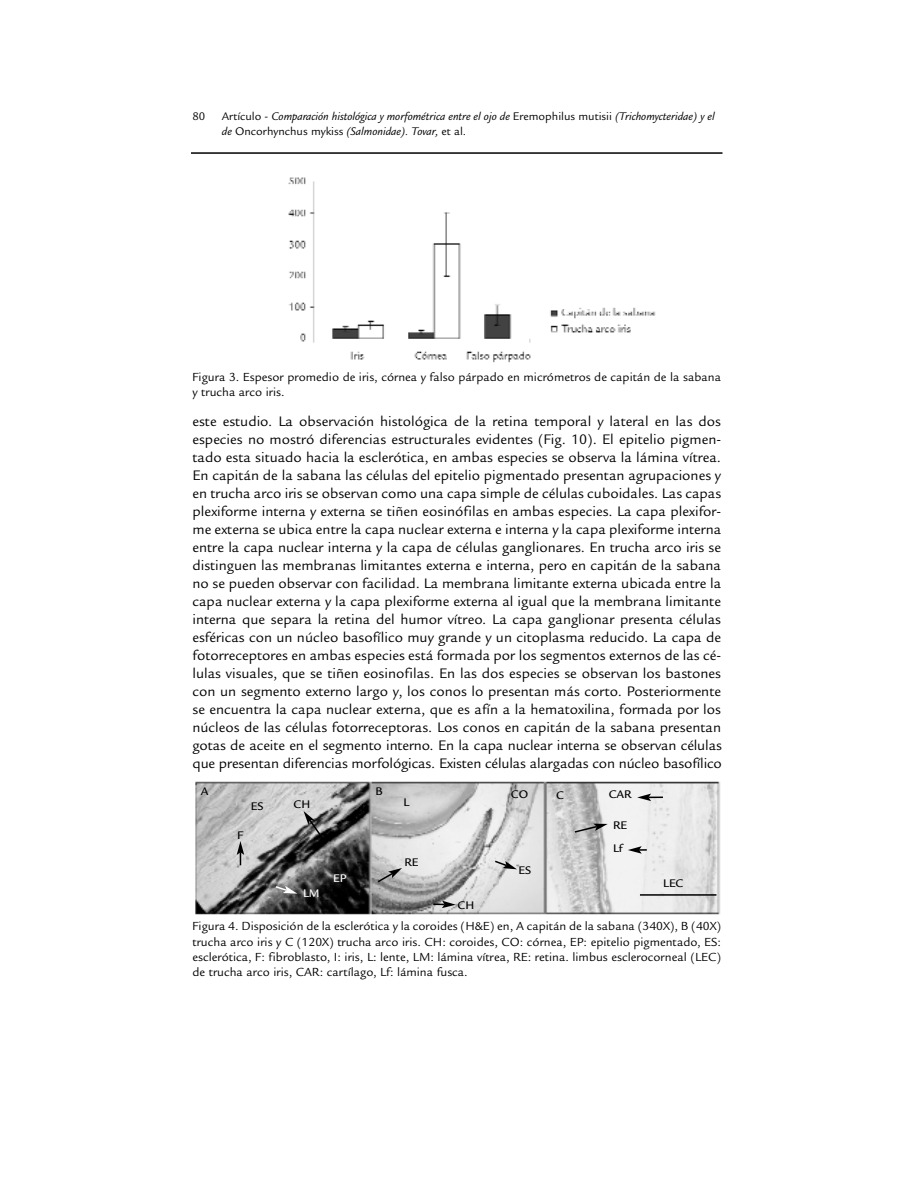
<style>
.page{position:relative;width:918px;height:1188px;background:#fff}
.page>*{position:absolute;margin:0;border:0;box-sizing:border-box;transform-origin:0 0}
.t1{font:15px/18px "Legacy Sans";letter-spacing:-.01em;color:#000;text-align:justify}
.t2{font:12.75px/15.3px "Legacy Sans";color:#000;text-align:justify}
.t3{font:italic 12px/14.4px "Legacy Sans";color:#000}
.t4{font:500 12px "Legacy Sans";color:#000}
.t5{font:500 12px "Legacy Sans";color:#fff}
.t6{font:12px "Legacy Sans";color:#000}
.s1{font-style:normal}
</style>
<div class="page">
<img style="left:195px;top:781px;width:525px;height:134px">
<img style="left:288px;top:177px;width:368px;height:186px">
<svg style="left:191px;top:152px;width:532px;height:2px"></svg>
<svg style="left:237px;top:841px;width:7px;height:26px"></svg>
<svg style="left:304px;top:811px;width:20px;height:29px"></svg>
<svg style="left:274px;top:885px;width:23px;height:9px"></svg>
<svg style="left:493px;top:859px;width:24px;height:10px"></svg>
<svg style="left:376px;top:868px;width:26px;height:16px"></svg>
<svg style="left:432px;top:901px;width:24px;height:7px"></svg>
<svg style="left:573px;top:824px;width:35px;height:10px"></svg>
<svg style="left:637px;top:794px;width:27px;height:7px"></svg>
<svg style="left:628px;top:846px;width:20px;height:8px"></svg>
<svg style="left:638px;top:893px;width:80px;height:3px"></svg>
<p class="t6" style="left:193px;top:112px;width:14px">80</p>
<p class="t3" style="left:222px;top:111px;width:494px"><span class="s1">Artículo -</span> Comparación histológica y morfométrica entre el ojo de <span class="s1">Eremophilus mutisii</span> (Trichomycteridae) y el de <span class="s1">Oncorhynchus mykiss</span> (Salmonidae). Tovar, <span class="s1">et al.</span></p>
<p class="t2" style="left:193px;top:371px;width:530px">Figura 3. Espesor promedio de iris, córnea y falso párpado en micrómetros de capitán de la sabana y trucha arco iris.</p>
<p class="t1" style="left:193px;top:414px;width:531px">este estudio. La observación histológica de la retina temporal y lateral en las dos especies no mostró diferencias estructurales evidentes (Fig. 10). El epitelio pigmen&shy;tado esta situado hacia la esclerótica, en ambas especies se observa la lámina vítrea.<br>En capitán de la sabana las células del epitelio pigmentado presentan agrupaciones y en trucha arco iris se observan como una capa simple de células cuboidales. Las capas plexiforme interna y externa se tiñen eosinófilas en ambas especies. La capa plexifor&shy;me externa se ubica entre la capa nuclear externa e interna y la capa plexiforme interna entre la capa nuclear interna y la capa de células ganglionares. En trucha arco iris se distinguen las membranas limitantes externa e interna, pero en capitán de la sabana no se pueden observar con facilidad. La membrana limitante externa ubicada entre la capa nuclear externa y la capa plexiforme externa al igual que la membrana limitante interna que separa la retina del humor vítreo. La capa ganglionar presenta células esféricas con un núcleo basofílico muy grande y un citoplasma reducido. La capa de fotorreceptores en ambas especies está formada por los segmentos externos de las cé&shy;lulas visuales, que se tiñen eosinofilas. En las dos especies se observan los bastones con un segmento externo largo y, los conos lo presentan más corto. Posteriormente se encuentra la capa nuclear externa, que es afín a la hematoxilina, formada por los núcleos de las células fotorreceptoras. Los conos en capitán de la sabana presentan gotas de aceite en el segmento interno. En la capa nuclear interna se observan células que presentan diferencias morfológicas. Existen células alargadas con núcleo basofílico</p>
<p class="t4" style="left:201px;top:786px;width:9px">A</p>
<p class="t4" style="left:237px;top:830px;width:8px">F</p>
<p class="t4" style="left:251px;top:802px;width:14px">ES</p>
<p class="t4" style="left:294px;top:800px;width:18px">CH</p>
<p class="t5" style="left:303px;top:889px;width:18px">LM</p>
<p class="t5" style="left:333px;top:874px;width:15px">EP</p>
<p class="t4" style="left:375px;top:787px;width:9px">B</p>
<p class="t4" style="left:511px;top:790px;width:19px">CO</p>
<p class="t4" style="left:404px;top:798px;width:7px">L</p>
<p class="t4" style="left:404px;top:858px;width:16px">RE</p>
<p class="t4" style="left:458px;top:900px;width:18px">CH</p>
<p class="t4" style="left:519px;top:866px;width:14px">ES</p>
<p class="t4" style="left:556px;top:790px;width:9px">C</p>
<p class="t4" style="left:609px;top:790px;width:24px">CAR</p>
<p class="t4" style="left:613px;top:821px;width:16px">RE</p>
<p class="t4" style="left:613px;top:844px;width:11px">Lf</p>
<p class="t4" style="left:663px;top:878px;width:22px">LEC</p>
<p class="t2" style="left:193px;top:920px;width:530px">Figura 4. Disposición de la esclerótica y la coroides (H&amp;E) en, A capitán de la sabana (340X), B (40X) trucha arco iris y C (120X) trucha arco iris. CH: coroides, CO: córnea, EP: epitelio pigmentado, ES: esclerótica, F: fibroblasto, I: iris, L: lente, LM: lámina vítrea, RE: retina. limbus esclerocorneal (LEC) de trucha arco iris, CAR: cartílago, Lf: lámina fusca.</p>
</div>
